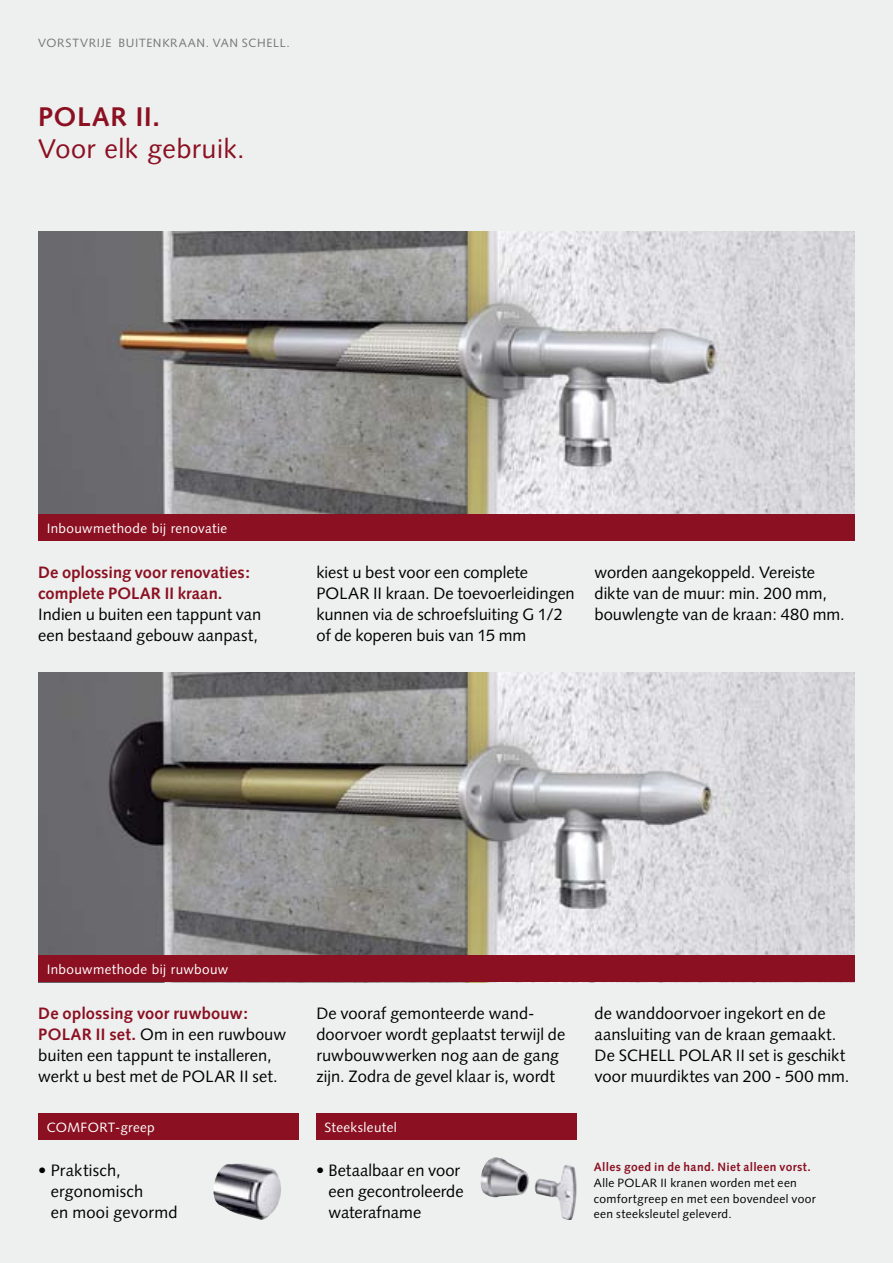
<style>
.page{position:relative;width:893px;height:1263px;background:#eeefef}
.page>*{position:absolute;margin:0;border:0;box-sizing:border-box;transform-origin:0 0}
.t1{font:27px "Syntax";letter-spacing:.015em;color:#8b1021}
.t2{font:700 27px "Syntax";letter-spacing:.025em;color:#8b1021}
.t3{font:16.5px/21px "Syntax";color:#000}
.t4{font:700 16.5px/21px "Syntax";color:#8b1021}
.t5{font:13.5px "Syntax";letter-spacing:.025em;color:#fff}
.t6{font:12px/15.8px "Syntax";letter-spacing:.025em;color:#000}
.t7{font:700 12px "Syntax";letter-spacing:.03em;color:#8b1021}
.t8{font:12px "Syntax";letter-spacing:.17em;color:#777}
.s1{font-weight:700;color:#8b1021}
</style>
<div class="page">
<img style="left:38px;top:231px;width:817px;height:284px">
<img style="left:38px;top:672px;width:817px;height:284px">
<div style="left:38px;top:1113px;width:261px;height:27px;background:#8b1021"></div>
<div style="left:316px;top:1113px;width:261px;height:27px;background:#8b1021"></div>
<div style="left:38px;top:515px;width:817px;height:26px;background:#8b1021"></div>
<div style="left:38px;top:956px;width:817px;height:26px;background:#8b1021"></div>
<img style="left:480px;top:1157px;width:97px;height:63px">
<img style="left:213px;top:1163px;width:68px;height:57px">
<p class="t8" style="left:38px;top:36px;width:219px">Vo rstvrije buitenkraan. Van Schell</p>
<p class="t8" style="left:286px;top:36px;width:5px">.</p>
<h1 class="t2" style="left:38px;top:101px;width:123px">POLAR II.</h1>
<h1 class="t1" style="left:38px;top:132px;width:208px">Voor elk gebruik.</h1>
<p class="t5" style="left:47px;top:520px;width:182px">I nbouwmethode bij renovatie</p>
<p class="t4" style="left:38px;top:562px;width:213px">De oplossing voor renovaties: complete POLAR II kraan.</p>
<p class="t3" style="left:38px;top:603px;width:225px">I ndien u buiten een tappunt van een bestaand gebouw aanpast,</p>
<p class="t3" style="left:316px;top:561px;width:260px">kiest u best voor een complete<br>POLAR II kraan. De toevoerleidingen kunnen via de schroefsluiting G 1/2 of de koperen buis van 15 mm</p>
<p class="t3" style="left:595px;top:561px;width:252px">worden aangekoppeld. Vereiste dikte van de muur: min. 200 mm, bouwlengte van de kraan: 480 mm.</p>
<p class="t5" style="left:47px;top:961px;width:183px">I nbouwmethode bij ruwbouw</p>
<p class="t3" style="left:38px;top:1003px;width:249px"><span class="s1">De oplossing voor ruwbouw:<br>POLAR II set.</span> Om in een ruwbouw buiten een tappunt te installeren, werkt u best met de POLAR II set.</p>
<p class="t3" style="left:316px;top:1003px;width:250px">De vooraf gemonteerde wand&shy;doorvoer wordt geplaatst terwijl de ruwbouwwerken nog aan de gang zijn. Zodra de gevel klaar is, wordt</p>
<p class="t3" style="left:594px;top:1003px;width:256px">de wanddoorvoer ingekort en de aansluiting van de kraan gemaakt.<br>De SCHELL POLAR II set is geschikt voor muurdiktes van 200 - 500 mm.</p>
<p class="t5" style="left:47px;top:1119px;width:110px">COMFORT-greep</p>
<p class="t5" style="left:325px;top:1119px;width:74px">Steeksleutel</p>
<p class="t3" style="left:51px;top:1160px;width:128px;text-indent:-12px">• Praktisch, ergonomisch<br>en mooi gevormd</p>
<p class="t3" style="left:328px;top:1160px;width:137px;text-indent:-12px">• Betaalbaar en voor een gecontroleerde waterafname</p>
<p class="t7" style="left:594px;top:1160px;width:218px">Alles goed in de hand. Niet alleen vorst.</p>
<p class="t6" style="left:594px;top:1175px;width:223px">Alle POLAR II kranen worden met een comfortgreep en met een bovendeel voor een steeksleutel geleverd.</p>
</div>
